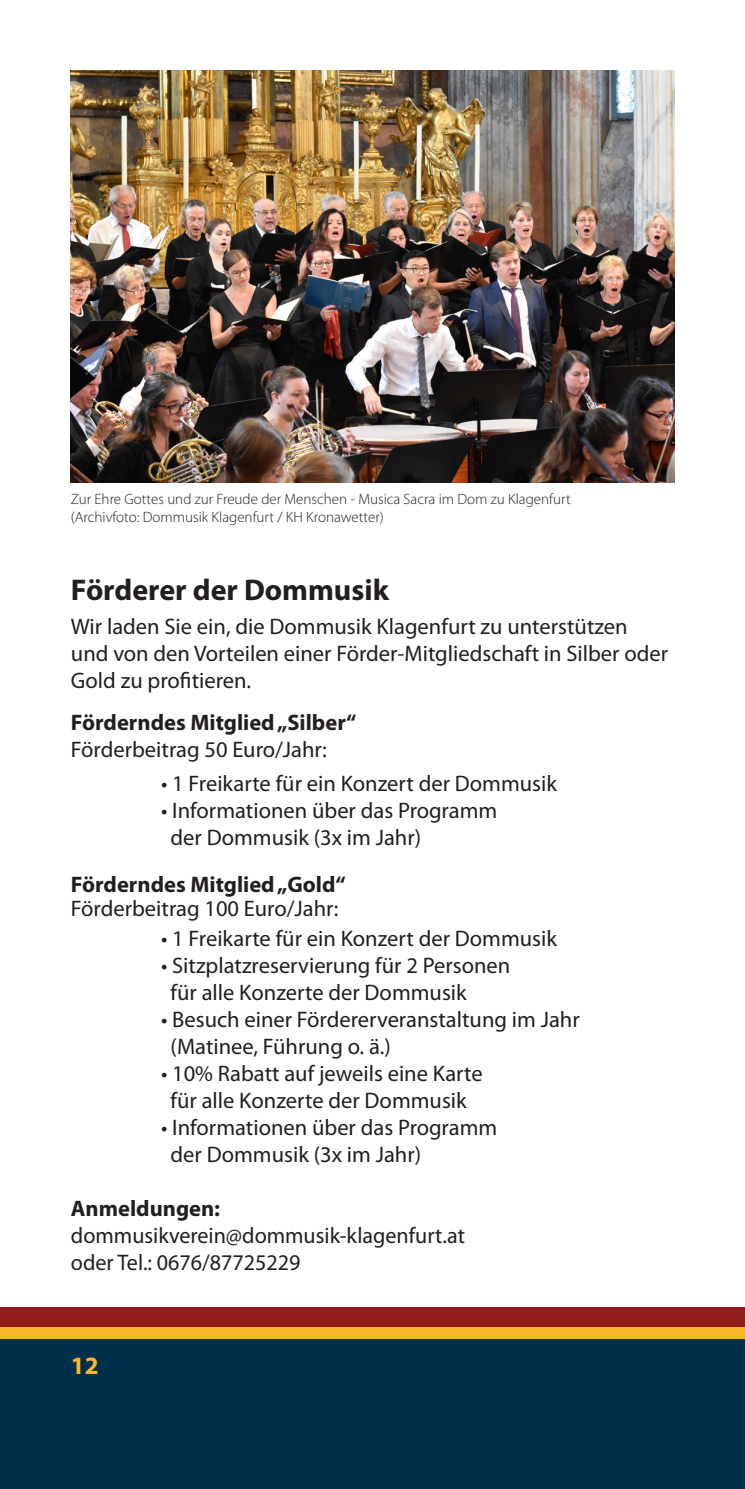
<style>
.page{position:relative;width:745px;height:1489px;background:#fff}
.page>*{position:absolute;margin:0;border:0;box-sizing:border-box;transform-origin:0 0}
.t1{font:700 30px "Myriad Pro";color:#231f20}
.t2{font:700 25px "Myriad Pro";color:#fab62b}
.t3{font:22.5px/27px "Myriad Pro";color:#231f20}
.t4{font:700 22.5px "Myriad Pro";color:#231f20}
.t5{font:300 15px/18px "Myriad Pro";color:#231f20}
</style>
<div class="page">
<div style="left:0;top:1306px;width:744px;height:182px;background:#921b1c"></div>
<div style="left:0;top:1333px;width:744px;height:155px;background:#002f4b"></div>
<div style="left:0;top:1327px;width:744px;height:11px;background:#fab62b"></div>
<img style="left:71px;top:71px;width:602px;height:411px">
<p class="t5" style="left:71px;top:490px;width:501px">Zur Ehre Gottes und zur Freude der Menschen - Musica Sacra im Dom zu Klagenfurt (Archivfoto: Dommusik Klagenfurt / KH Kronawetter)</p>
<h1 class="t1" style="left:71px;top:573px;width:319px">Förderer der Dommusik</h1>
<p class="t3" style="left:71px;top:613px;width:598px">Wir laden Sie ein, die Dommusik Klagenfurt zu unterstützen und von den Vorteilen einer Förder-Mitgliedschaft in Silber oder<br>Gold zu profitieren.</p>
<p class="t4" style="left:71px;top:709px;width:287px">Förderndes Mitglied „Silber“</p>
<p class="t3" style="left:71px;top:736px;width:257px">Förderbeitrag 50 Euro/Jahr:</p>
<p class="t3" style="left:161px;top:770px;width:397px">• 1 Freikarte für ein Konzert der Dommusik</p>
<p class="t3" style="left:170px;top:797px;width:328px;text-indent:-10px">• Informationen über das Programm der Dommusik (3x im Jahr)</p>
<p class="t4" style="left:71px;top:871px;width:276px">Förderndes Mitglied „Gold“</p>
<p class="t3" style="left:71px;top:895px;width:269px">Förderbeitrag 100 Euro/Jahr:</p>
<p class="t3" style="left:161px;top:925px;width:397px">• 1 Freikarte für ein Konzert der Dommusik</p>
<p class="t3" style="left:170px;top:952px;width:341px;text-indent:-10px">• Sitzplatzreservierung für 2 Personen für alle Konzerte der Dommusik</p>
<p class="t3" style="left:170px;top:1006px;width:410px;text-indent:-10px">• Besuch einer Fördererveranstaltung im Jahr (Matinee, Führung o. ä.)</p>
<p class="t3" style="left:161px;top:1060px;width:323px;text-align:center">• 10% Rabatt auf jeweils eine Karte für alle Konzerte der Dommusik</p>
<p class="t3" style="left:170px;top:1114px;width:328px;text-indent:-10px">• Informationen über das Programm der Dommusik (3x im Jahr)</p>
<p class="t4" style="left:71px;top:1195px;width:151px">Anmeldungen:</p>
<p class="t3" style="left:71px;top:1222px;width:395px">dommusikverein@dommusik-klagenfurt.at oder Tel.: 0676/87725229</p>
<p class="t2" style="left:71px;top:1351px;width:29px">12</p>
</div>
